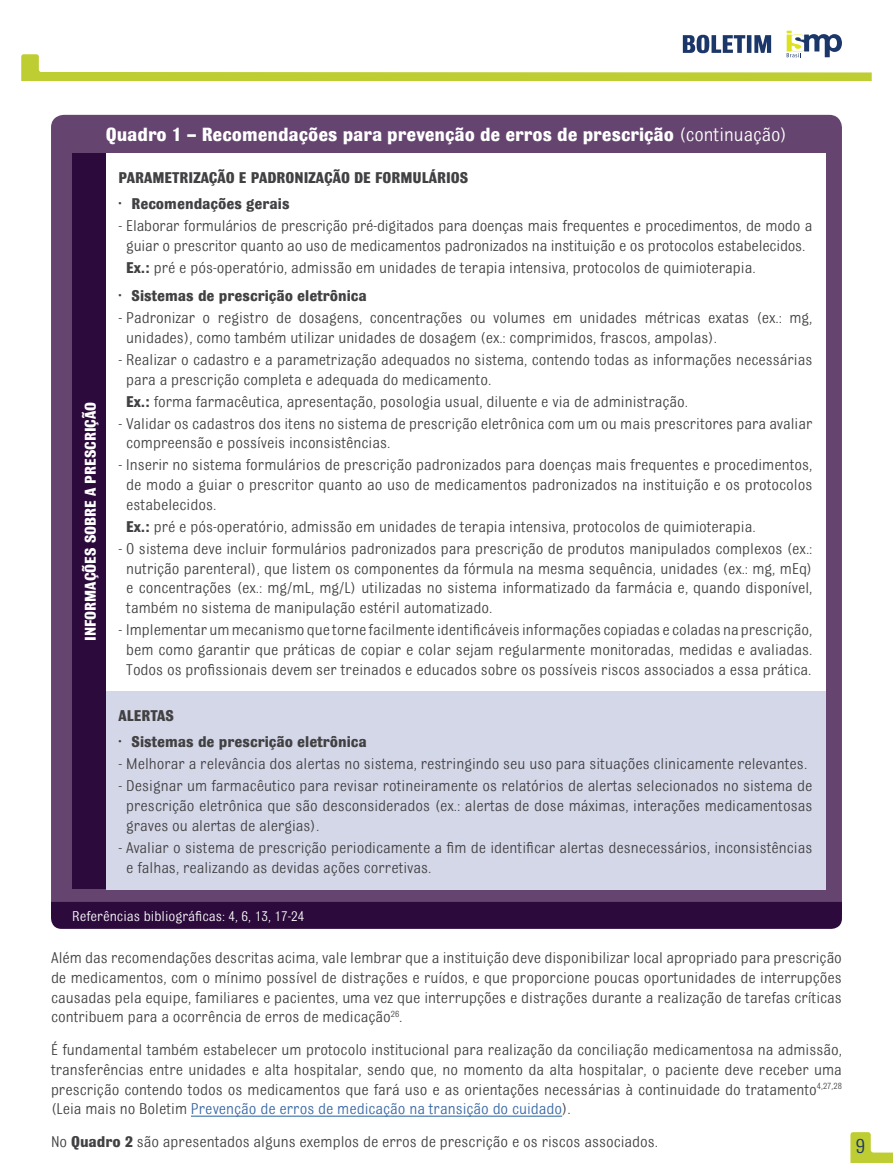
<style>
.page{position:relative;width:893px;height:1174px;background:#fff}
.page>*{position:absolute;margin:0;border:0;box-sizing:border-box;transform-origin:0 0}
.t1{font:21.6px "Bulldog";color:#1b3668}
.subtitulo_quadro_azu{font:700 20.25px "Bulldog";color:#fff}
.Texto_tabela{font:16.5px/19.8px "Bulldog";color:#414042}
.Texto_corrido{font:16.5px/19.8px "Bulldog";color:#414042;text-align:justify}
.Texto_tabela-2{font:700 16.5px "Bulldog";color:#414042}
.texto_tabelas{font:700 16.5px "Bulldog";color:#fff}
.Texto_errado{font:15px "Bulldog";color:#fff}
.s1{font-weight:400}
.s2{font-weight:700}
.s3{color:#3a68a5}
</style>
<div class="page">
<div style="left:51px;top:115px;width:791px;height:787px;background:#654570"></div>
<div style="left:51px;top:902px;width:791px;height:27px;background:#2c0b3c"></div>
<div style="left:72px;top:153px;width:34px;height:736px;background:#2c0b3c"></div>
<div style="left:106px;top:153px;width:719px;height:538px;background:#fff"></div>
<div style="left:106px;top:691px;width:719px;height:198px;background:#d4d7e7"></div>
<hr style="left:191px;top:1115px;width:371px;height:1px;background:#215e9e">
<svg style="left:21px;top:31px;width:851px;height:50px"></svg>
<svg style="left:850px;top:1132px;width:43px;height:31px"></svg>
<p class="subtitulo_quadro_azu" style="left:106px;top:124px;width:683px">Quadro 1 – Recomendações para prevenção de erros de prescrição <span class="s1">(continuação)</span></p>
<p class="texto_tabelas" style="left:82px;top:641px;width:241px;rotate:-90deg">INFORMAÇÕES SOBRE A PRESCRIÇÃO</p>
<p class="Texto_tabela-2" style="left:119px;top:169px;width:351px">PARAMETRIZAÇÃO E PADRONIZAÇÃO DE FORMULÁRIOS</p>
<p class="Texto_tabela-2" style="left:119px;top:195px;width:173px">• Recomendações gerais</p>
<p class="Texto_tabela" style="left:119px;top:216px;width:695px;text-align:center">- Elaborar formulários de prescrição pré-digitados para doenças mais frequentes e procedimentos, de modo a guiar o prescritor quanto ao uso de medicamentos padronizados na instituição e os protocolos estabelecidos.</p>
<p class="Texto_tabela" style="left:126px;top:257px;width:631px"><span class="s2">Ex.:</span> pré e pós-operatório, admissão em unidades de terapia intensiva, protocolos de quimioterapia.</p>
<p class="Texto_tabela-2" style="left:119px;top:287px;width:250px">• Sistemas de prescrição eletrônica</p>
<p class="Texto_tabela" style="left:126px;top:308px;width:688px;text-indent:-8px">- Padronizar o registro de dosagens, concentrações ou volumes em unidades métricas exatas (ex.: mg, unidades), como também utilizar unidades de dosagem (ex.: comprimidos, frascos, ampolas).</p>
<p class="Texto_tabela" style="left:126px;top:349px;width:688px;text-indent:-8px">- Realizar o cadastro e a parametrização adequados no sistema, contendo todas as informações necessárias para a prescrição completa e adequada do medicamento.</p>
<p class="Texto_tabela" style="left:126px;top:391px;width:563px"><span class="s2">Ex.:</span> forma farmacêutica, apresentação, posologia usual, diluente e via de administração.</p>
<p class="Texto_tabela" style="left:126px;top:413px;width:688px;text-indent:-8px">- Validar os cadastros dos itens no sistema de prescrição eletrônica com um ou mais prescritores para avaliar compreensão e possíveis inconsistências.</p>
<p class="Texto_tabela" style="left:126px;top:455px;width:688px;text-align:justify;text-indent:-8px">- Inserir no sistema formulários de prescrição padronizados para doenças mais frequentes e procedimentos, de modo a guiar o prescritor quanto ao uso de medicamentos padronizados na instituição e os protocolos estabelecidos.</p>
<p class="Texto_tabela" style="left:126px;top:516px;width:631px"><span class="s2">Ex.:</span> pré e pós-operatório, admissão em unidades de terapia intensiva, protocolos de quimioterapia.</p>
<p class="Texto_tabela" style="left:126px;top:538px;width:688px;text-align:justify;text-indent:-8px">- O sistema deve incluir formulários padronizados para prescrição de produtos manipulados complexos (ex.: nutrição parenteral), que listem os componentes da fórmula na mesma sequência, unidades (ex.: mg, mEq) e concentrações (ex.: mg/mL, mg/L) utilizadas no sistema informatizado da farmácia e, quando disponível, também no sistema de manipulação estéril automatizado.</p>
<p class="Texto_tabela" style="left:119px;top:619px;width:695px;text-align:center">- Implementar um mecanismo que torne facilmente identificáveis informações copiadas e coladas na prescrição, bem como garantir que práticas de copiar e colar sejam regularmente monitoradas, medidas e avaliadas.<br>Todos os profissionais devem ser treinados e educados sobre os possíveis riscos associados a essa prática.</p>
<p class="Texto_tabela-2" style="left:119px;top:707px;width:57px">ALERTAS</p>
<p class="Texto_tabela-2" style="left:119px;top:733px;width:250px">• Sistemas de prescrição eletrônica</p>
<p class="Texto_tabela" style="left:119px;top:754px;width:690px">- Melhorar a relevância dos alertas no sistema, restringindo seu uso para situações clinicamente relevantes.</p>
<p class="Texto_tabela" style="left:126px;top:776px;width:688px;text-align:justify;text-indent:-8px">- Designar um farmacêutico para revisar rotineiramente os relatórios de alertas selecionados no sistema de prescrição eletrônica que são desconsiderados (ex.: alertas de dose máximas, interações medicamentosas graves ou alertas de alergias).</p>
<p class="Texto_tabela" style="left:126px;top:837px;width:688px;text-indent:-8px">- Avaliar o sistema de prescrição periodicamente a fim de identificar alertas desnecessários, inconsistências e falhas, realizando as devidas ações corretivas.</p>
<p class="Texto_errado" style="left:72px;top:908px;width:234px">Referências bibliográficas: 4, 6, 13, 17-24</p>
<p class="Texto_corrido" style="left:51px;top:947px;width:792px">Além das recomendações descritas acima, vale lembrar que a instituição deve disponibilizar local apropriado para prescrição de medicamentos, com o mínimo possível de distrações e ruídos, e que proporcione poucas oportunidades de interrupções causadas pela equipe, familiares e pacientes, uma vez que interrupções e distrações durante a realização de tarefas críticas contribuem para a ocorrência de erros de medicação<sup>26</sup>.</p>
<p class="Texto_corrido" style="left:51px;top:1039px;width:792px">É fundamental também estabelecer um protocolo institucional para realização da conciliação medicamentosa na admissão, transferências entre unidades e alta hospitalar, sendo que, no momento da alta hospitalar, o paciente deve receber uma prescrição contendo todos os medicamentos que fará uso e as orientações necessárias à continuidade do tratamento<sup>4,27,28 </sup>(Leia mais no Boletim <span class="s3">Prevenção de erros de medicação na transição do cuidado</span>).</p>
<p class="Texto_corrido" style="left:51px;top:1131px;width:609px">No <span class="s2">Quadro 2</span> são apresentados alguns exemplos de erros de prescrição e os riscos associados.</p>
<h1 class="t1" style="left:856px;top:1135px;width:11px">9</h1>
</div>
